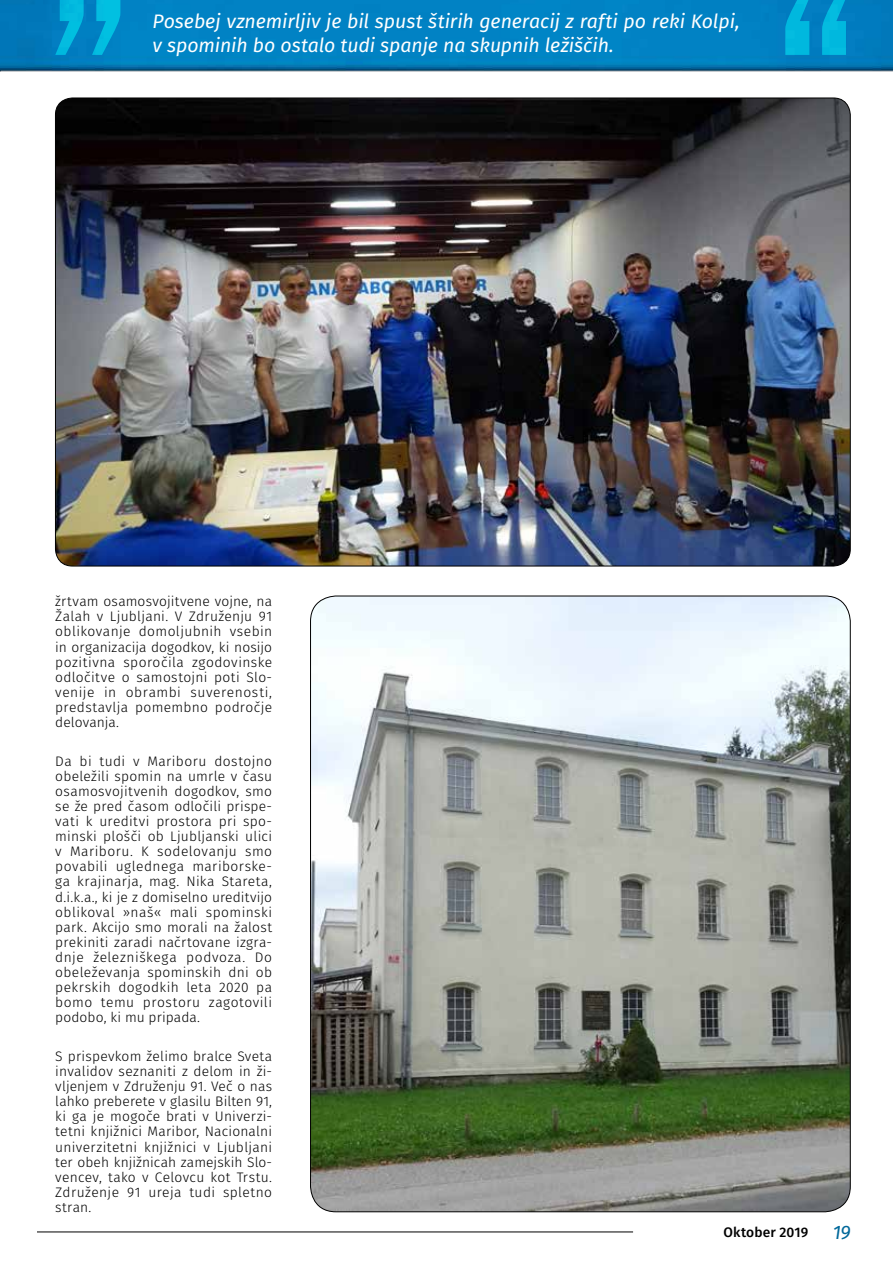
<style>
.page{position:relative;width:893px;height:1263px;background:#fff}
.page>*{position:absolute;margin:0;border:0;box-sizing:border-box;transform-origin:0 0}
.t1{font:italic 19.5px/24px "Fira Sans";letter-spacing:-.005em;color:#fff}
.t2{font:italic 19.5px "Fira Sans";color:#00689a}
.t3{font:300 13.8px/15.1px "Fira Sans";letter-spacing:.025em;color:#000;text-align:justify}
.t4{font:500 13.8px "Fira Sans";letter-spacing:.01em;color:#000}
</style>
<div class="page">
<img style="left:0;top:0;width:893px;height:1232px">
<hr style="left:37px;top:1232px;width:596px;height:1px;background:#000">
<img style="left:55px;top:98px;width:795px;height:468px">
<img style="left:311px;top:596px;width:539px;height:616px">
<svg style="left:55px;top:0;width:65px;height:55px;background:#019dd0"></svg>
<svg style="left:785px;top:0;width:65px;height:55px;background:#01a0d2"></svg>
<h1 class="t1" style="left:153px;top:9px;width:589px">Posebej vznemirljiv je bil spust štirih generacij z rafti po reki Kolpi, v spominih bo ostalo tudi spanje na skupnih ležiščih.</h1>
<p class="t3" style="left:55px;top:594px;width:218px">žrtvam osamosvojitvene vojne, na Žalah v Ljubljani. V Združenju 91 oblikovanje domoljubnih vsebin in organizacija dogodkov, ki nosijo pozitivna sporočila zgodovinske odločitve o samostojni poti Slo&shy;venije in obrambi suverenosti, predstavlja pomembno področje delovanja.</p>
<p class="t3" style="left:55px;top:753px;width:218px">Da bi tudi v Mariboru dostojno obeležili spomin na umrle v času osamosvojitvenih dogodkov, smo se že pred časom odločili prispe&shy;vati k ureditvi prostora pri spo&shy;minski plošči ob Ljubljanski ulici v Mariboru. K sodelovanju smo povabili uglednega mariborske&shy;ga krajinarja, mag. Nika Stareta, d.i.k.a., ki je z domiselno ureditvijo oblikoval »naš« mali spominski park. Akcijo smo morali na žalost prekiniti zaradi načrtovane izgra&shy;dnje železniškega podvoza. Do obeleževanja spominskih dni ob pekrskih dogodkih leta 2020 pa bomo temu prostoru zagotovili podobo, ki mu pripada.</p>
<p class="t3" style="left:55px;top:1048px;width:218px">S prispevkom želimo bralce Sveta invalidov seznaniti z delom in ži&shy;vljenjem v Združenju 91. Več o nas lahko preberete v glasilu Bilten 91, ki ga je mogoče brati v Univerzi&shy;tetni knjižnici Maribor, Nacionalni univerzitetni knjižnici v Ljubljani ter obeh knjižnicah zamejskih Slo&shy;vencev, tako v Celovcu kot Trstu.<br>Združenje 91 ureja tudi spletno stran.</p>
<p class="t4" style="left:723px;top:1222px;width:86px">Oktober 2019</p>
<h1 class="t2" style="left:833px;top:1219px;width:19px">19</h1>
</div>
